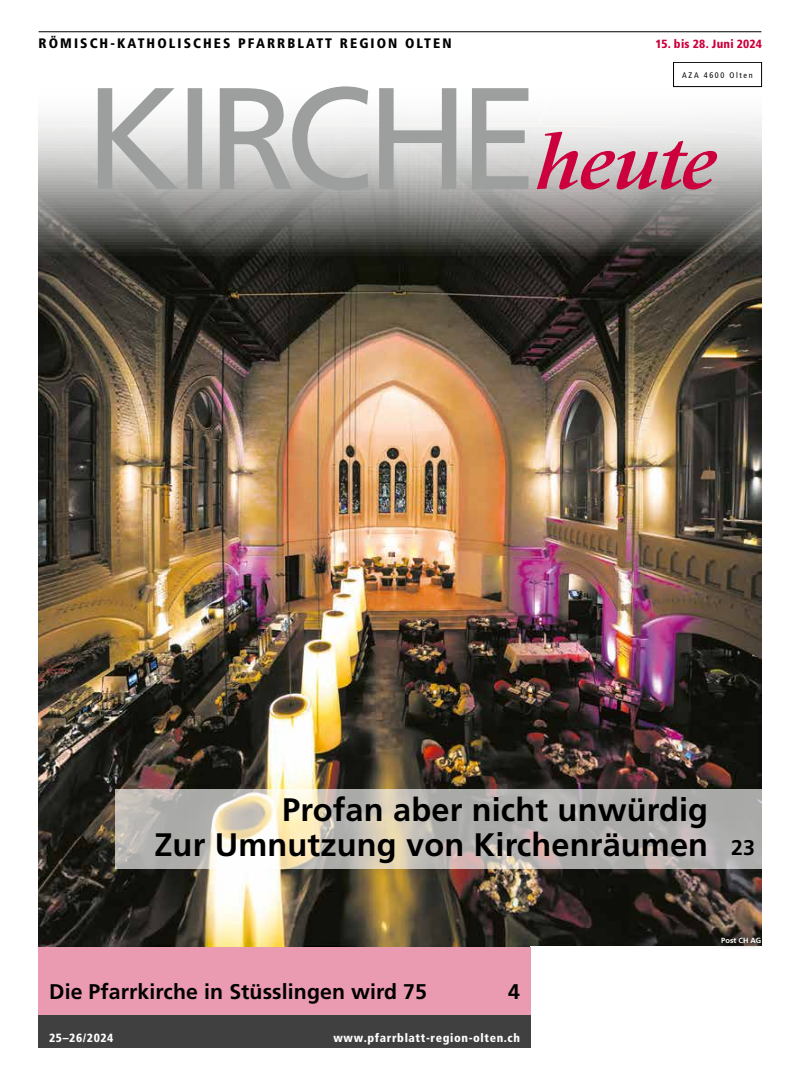
<style>
.page{position:relative;width:798px;height:1081px;background:#fff}
.page>*{position:absolute;margin:0;border:0;box-sizing:border-box;transform-origin:0 0}
.t1{font:700 32.5px/35px "Frutiger LT Pro";letter-spacing:.005em;color:#000}
.t2{font:700 21.25px "Frutiger LT Pro";letter-spacing:.005em;color:#000}
.t3{font:900 condensed 13.75px "Frutiger LT Pro";letter-spacing:.15em;color:#000}
.t4{font:900 condensed 11.88px "Frutiger LT Pro";letter-spacing:.05em;color:#fff}
.t5{font:900 condensed 11.88px "Frutiger LT Pro";letter-spacing:.02em;color:#cb003c}
.t6{font:condensed 8.12px "Frutiger LT Pro";letter-spacing:.2em;color:#000}
.t7{font:700 7.5px "Frutiger LT Pro";color:#fff}
.s1{font-size:21.25px}
</style>
<div class="page">
<img style="left:39px;top:87px;width:721px;height:859px">
<div style="left:39px;top:1015px;width:491px;height:32px;background:#404040"></div>
<div style="left:673px;top:62px;width:88px;height:25px;border:1px solid #000"></div>
<svg style="left:115px;top:789px;width:646px;height:79px"></svg>
<div style="left:39px;top:946px;width:491px;height:68px;background:#ea9ab1"></div>
<svg style="left:711px;top:931px;width:51px;height:16px"></svg>
<hr style="left:39px;top:32px;width:722px;height:1px;background:#000">
<svg style="left:98px;top:86px;width:430px;height:105px"></svg>
<svg style="left:536px;top:132px;width:180px;height:57px"></svg>
<p class="t3" style="left:39px;top:35px;width:414px">RÖMISCH-KATHOLISCHES PFARRBLATT REGION OLTEN</p>
<p class="t5" style="left:655px;top:37px;width:108px">15. bis 28. Juni 2024</p>
<p class="t6" style="left:682px;top:70px;width:72px">AZA 4600 Olten</p>
<p class="t1" style="left:154px;top:792px;width:602px;text-indent:128px">Profan aber nicht unwürdig<br>Zur Umnutzung von Kirchenräumen <span class="s1">23</span></p>
<p class="t2" style="left:49px;top:979px;width:379px">Die Pfarrkirche in Stüsslingen wird 75</p>
<p class="t2" style="left:508px;top:979px;width:13px">4</p>
<p class="t4" style="left:49px;top:1030px;width:66px">25–26/2024</p>
<p class="t4" style="left:333px;top:1030px;width:188px">www.pfarrblatt-region-olten.ch</p>
<p class="t7" style="left:721px;top:935px;width:41px">Post CH AG</p>
</div>
